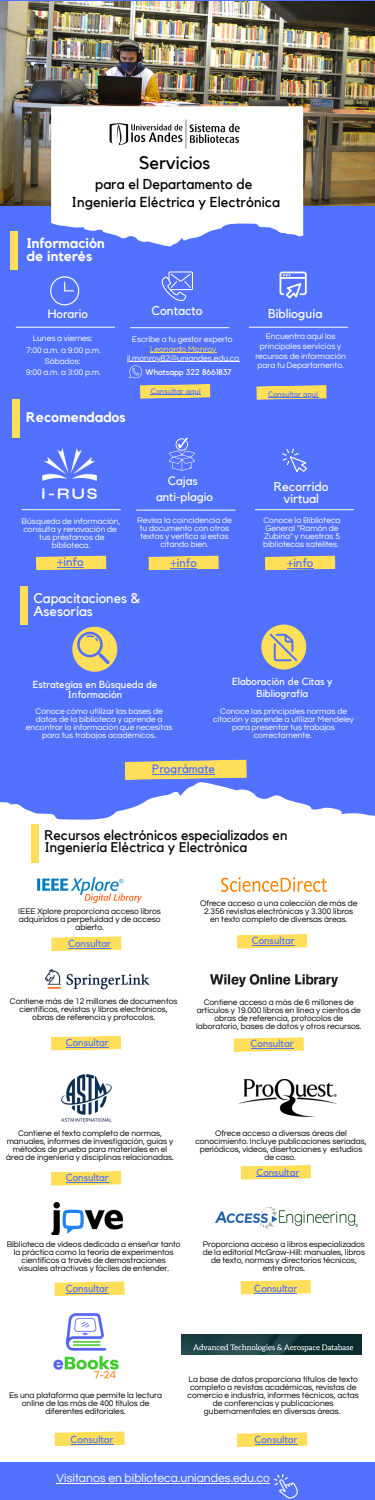
<style>
.page{position:relative;width:375px;height:1500px;background:#5271ff}
.page>*{position:absolute;margin:0;border:0;box-sizing:border-box;transform-origin:0 0}
.t1{font:18.12px "Kollektif";color:#000}
.t2{font:14.38px/18.2px "Kollektif";color:#000;text-align:center}
.t3{font:14px/12.6px "Kollektif";color:#000}
.t4{font:700 14px/12.6px "Kollektif";color:#fff}
.t5{font:14px/12.6px "Kollektif";color:#fff}
.t6{font:12.75px/11.8px "Kollektif";color:#fff;text-align:center}
.t7{font:12.19px "Questrial";color:#fff}
.t8{font:12.12px "Kollektif";color:#5271ff}
.t9{font:12.12px/16.9px "Kollektif";color:#fff;text-align:center}
.t10{font:10.25px "Kollektif";color:#5271ff}
.t11{font:10.25px/10.8px "Kollektif";color:#fff;text-align:center}
.t12{font:8.44px/8px "Questrial";color:#000;text-align:center}
.t13{font:8.44px/8px "Questrial";color:#fff;text-align:center}
.t14{font:8.44px "Kollektif";color:#fff}
.t15{font:8.44px "Questrial";color:#ffde59}
.t16{font:7.88px "Kollektif";color:#5271ff}
</style>
<div class="page">
<img style="left:0;top:2px;width:375px;height:204px">
<svg style="left:51px;top:106px;width:253px;height:140px;background:#e9ecfd"></svg>
<img style="left:100px;top:108px;width:150px;height:51px">
<div style="left:0;top:980px;width:375px;height:482px;background:#fff"></div>
<svg style="left:0;top:782px;width:375px;height:205px;background:#e9edfe"></svg>
<div style="left:31px;top:824px;width:8px;height:39px;background:#ffde59"></div>
<img style="left:37px;top:878px;width:105px;height:25px">
<img style="left:221px;top:878px;width:106px;height:13px">
<svg style="left:51px;top:936px;width:71px;height:15px"></svg>
<svg style="left:237px;top:934px;width:70px;height:15px"></svg>
<img style="left:35px;top:964px;width:125px;height:26px">
<svg style="left:51px;top:1036px;width:70px;height:15px"></svg>
<svg style="left:233px;top:1037px;width:71px;height:15px"></svg>
<img style="left:211px;top:974px;width:127px;height:12px">
<svg style="left:274px;top:1474px;width:24px;height:25px"></svg>
<img style="left:61px;top:1075px;width:51px;height:46px">
<svg style="left:51px;top:1171px;width:70px;height:15px"></svg>
<svg style="left:240px;top:1165px;width:71px;height:15px"></svg>
<img style="left:51px;top:1203px;width:72px;height:31px">
<svg style="left:54px;top:1281px;width:71px;height:15px"></svg>
<img style="left:215px;top:1207px;width:143px;height:21px">
<svg style="left:240px;top:1280px;width:71px;height:15px"></svg>
<img style="left:239px;top:1080px;width:98px;height:37px">
<div style="left:12px;top:399px;width:8px;height:39px;background:#ffde59"></div>
<hr style="left:22px;top:509px;width:98px;height:1px;background:#fff">
<hr style="left:136px;top:510px;width:99px;height:1px;background:#fff">
<hr style="left:255px;top:509px;width:99px;height:1px;background:#fff">
<svg style="left:169px;top:438px;width:26px;height:33px"></svg>
<svg style="left:282px;top:448px;width:25px;height:25px"></svg>
<img style="left:42px;top:449px;width:54px;height:50px">
<svg style="left:36px;top:555px;width:70px;height:15px"></svg>
<svg style="left:148px;top:555px;width:71px;height:15px"></svg>
<svg style="left:265px;top:555px;width:70px;height:15px"></svg>
<div style="left:72px;top:627px;width:45px;height:45px;background:#ffde59;border-radius:50%"></div>
<div style="left:20px;top:586px;width:8px;height:38px;background:#ffde59"></div>
<div style="left:261px;top:625px;width:45px;height:45px;background:#ffde59;border-radius:50%"></div>
<svg style="left:76px;top:631px;width:34px;height:33px"></svg>
<svg style="left:270px;top:634px;width:27px;height:27px"></svg>
<svg style="left:125px;top:760px;width:122px;height:20px;background:#ecd26b"></svg>
<hr style="left:152px;top:774px;width:63px;height:1px;background:#5271ff">
<hr style="left:16px;top:327px;width:99px;height:1px;background:#fff">
<svg style="left:50px;top:276px;width:29px;height:29px"></svg>
<svg style="left:161px;top:271px;width:32px;height:30px"></svg>
<hr style="left:131px;top:327px;width:98px;height:1px;background:#fff">
<hr style="left:249px;top:327px;width:99px;height:1px;background:#fff">
<svg style="left:280px;top:272px;width:27px;height:26px"></svg>
<div style="left:10px;top:231px;width:8px;height:39px;background:#ffde59"></div>
<svg style="left:256px;top:385px;width:71px;height:15px"></svg>
<hr style="left:150px;top:353px;width:66px;height:1px;background:#ffde59">
<hr style="left:127px;top:362px;width:112px;height:1px;background:#fff">
<hr style="left:268px;top:397px;width:50px;height:1px;background:#5271ff">
<img style="left:53px;top:1313px;width:66px;height:66px">
<svg style="left:54px;top:1431px;width:71px;height:15px"></svg>
<img style="left:181px;top:1335px;width:180px;height:20px">
<hr style="left:68px;top:948px;width:43px;height:1px;background:#5271ff">
<hr style="left:66px;top:1047px;width:43px;height:1px;background:#5271ff">
<hr style="left:251px;top:1048px;width:43px;height:1px;background:#5271ff">
<hr style="left:57px;top:1483px;width:213px;height:1px;background:#fff">
<hr style="left:66px;top:1182px;width:43px;height:1px;background:#5271ff">
<hr style="left:256px;top:1176px;width:43px;height:1px;background:#5271ff">
<hr style="left:66px;top:1293px;width:43px;height:1px;background:#5271ff">
<hr style="left:254px;top:1293px;width:43px;height:1px;background:#5271ff">
<hr style="left:252px;top:945px;width:43px;height:1px;background:#5271ff">
<hr style="left:71px;top:1444px;width:43px;height:1px;background:#5271ff">
<svg style="left:237px;top:1432px;width:70px;height:15px"></svg>
<hr style="left:255px;top:1444px;width:42px;height:1px;background:#5271ff">
<svg style="left:129px;top:365px;width:81px;height:34px"></svg>
<hr style="left:151px;top:394px;width:50px;height:1px;background:#5271ff">
<h1 class="t1" style="left:139px;top:154px;width:73px">Servicios</h1>
<h2 class="t2" style="left:72px;top:175px;width:210px">para el Departamento de<br>Ingeniería Eléctrica y Electrónica</h2>
<h3 class="t4" style="left:27px;top:238px;width:79px">Información de interés</h3>
<h3 class="t9" style="left:48px;top:306px;width:41px">Horario</h3>
<h3 class="t6" style="left:151px;top:305px;width:53px">Contacto</h3>
<p class="t13" style="left:26px;top:333px;width:76px;line-height:11.2px">Lunes a viernes:<br>7:00 a.m. a 9:00 p.m.<br>Sábados:<br>9:00 a.m. a 3:00 p.m.</p>
<p class="t13" style="left:132px;top:336px;width:102px">Escribe a tu gestor experto</p>
<p class="t15" style="left:150px;top:345px;width:68px">Leonardo Monroy</p>
<p class="t13" style="left:127px;top:354px;width:114px">jl.monroy82@uniandes.edu.co</p>
<p class="t14" style="left:146px;top:368px;width:87px">Whatsapp 322 8661837</p>
<h3 class="t4" style="left:26px;top:412px;width:101px">Recomendados</h3>
<p class="t16" style="left:151px;top:387px;width:52px">Consultar aquí</p>
<h3 class="t6" style="left:268px;top:309px;width:56px">Biblioguía</h3>
<p class="t13" style="left:255px;top:331px;width:92px;line-height:9.9px">Encuentra aquí los principales servicios y recursos de información para tu Departamento.</p>
<p class="t16" style="left:268px;top:390px;width:52px">Consultar aquí</p>
<h3 class="t9" style="left:156px;top:472px;width:58px">Cajas anti-plagio</h3>
<h3 class="t6" style="left:274px;top:481px;width:56px">Recorrido virtual</h3>
<p class="t13" style="left:22px;top:518px;width:100px">Búsqueda de información, consulta y renovación de tus préstamos de biblioteca.</p>
<p class="t13" style="left:137px;top:516px;width:96px">Revisa la coincidencia de tu documento con otros textos y verifica si estas citando bien.</p>
<p class="t13" style="left:263px;top:516px;width:79px;text-align:left">Conoce la Biblioteca<br>General "Ramón de<br>Zubiría" y nuestras 5 bibliotecas satélites.</p>
<h3 class="t8" style="left:57px;top:556px;width:28px">+info</h3>
<h3 class="t8" style="left:171px;top:557px;width:28px">+info</h3>
<h3 class="t8" style="left:287px;top:557px;width:28px">+info</h3>
<h3 class="t5" style="left:33px;top:592px;width:108px">Capacitaciones &amp;<br>Asesorías</h3>
<p class="t11" style="left:33px;top:679px;width:126px">Estrategias en Búsqueda de<br>Información</p>
<p class="t11" style="left:232px;top:676px;width:102px;line-height:11.8px">Elaboración de Citas y<br>Bibliografía</p>
<p class="t13" style="left:26px;top:707px;width:148px">Conoce cómo utilizar las bases de datos de la biblioteca y aprende a encontrar la información que necesitas para tus trabajos académicos.</p>
<p class="t13" style="left:213px;top:707px;width:142px">Conoce las principales normas de citación y aprende a utilizar Mendeley para presentar tus trabajos correctamente.</p>
<h3 class="t8" style="left:152px;top:764px;width:64px">Prográmate</h3>
<h3 class="t3" style="left:44px;top:829px;width:245px">Recursos electrónicos especializados en<br>Ingeniería Eléctrica y Electrónica</h3>
<p class="t12" style="left:18px;top:908px;width:144px">IEEE Xplore proporciona acceso libros adquiridos a perpetuidad y de acceso abierto.</p>
<p class="t10" style="left:68px;top:938px;width:44px">Consultar</p>
<p class="t12" style="left:200px;top:900px;width:159px">Ofrece acceso a una colección de más de<br>2.356 revistas electrónicas y 3.300 libros en texto completo de diversas áreas.</p>
<p class="t10" style="left:252px;top:936px;width:44px">Consultar</p>
<p class="t12" style="left:10px;top:998px;width:169px">Contiene más de 12 millones de documentos científicos, revistas y libros electrónicos, obras de referencia y protocolos.</p>
<p class="t12" style="left:196px;top:999px;width:167px">Contiene acceso a más de 6 millones de artículos y 19.000 libros en línea y cientos de obras de referencia, protocolos de laboratorio, bases de datos y otros recursos.</p>
<p class="t10" style="left:66px;top:1038px;width:44px">Consultar</p>
<p class="t10" style="left:251px;top:1039px;width:44px">Consultar</p>
<p class="t12" style="left:6px;top:1130px;width:169px">Contiene el texto completo de normas, manuales, informes de investigación, guías y métodos de prueba para materiales en el área de ingeniería y disciplinas relacionadas.</p>
<p class="t10" style="left:66px;top:1173px;width:44px">Consultar</p>
<p class="t12" style="left:195px;top:1130px;width:173px">Ofrece acceso a diversas áreas del conocimiento. Incluye publicaciones seriadas, periódicos, videos, disertaciones y estudios de caso.</p>
<p class="t10" style="left:256px;top:1167px;width:44px">Consultar</p>
<p class="t12" style="left:7px;top:1240px;width:176px">Biblioteca de videos dedicada a enseñar tanto la práctica como la teoría de experimentos científicos a través de demostraciones visuales atractivas y fáciles de entender.</p>
<p class="t10" style="left:66px;top:1284px;width:44px">Consultar</p>
<p class="t12" style="left:203px;top:1240px;width:164px">Proporciona acceso a libros especializados de la editorial McGraw-Hill: manuales, libros de texto, normas y directorios técnicos, entre otros.</p>
<p class="t10" style="left:254px;top:1283px;width:44px">Consultar</p>
<p class="t12" style="left:9px;top:1392px;width:155px">Es una plataforma que permite la lectura online de las más de 400 títulos de diferentes editoriales.</p>
<p class="t10" style="left:71px;top:1435px;width:44px">Consultar</p>
<p class="t12" style="left:188px;top:1376px;width:173px">La base de datos proporciona títulos de texto completo a revistas académicas, revistas de comercio e industria, informes técnicos, actas de conferencias y publicaciones gubernamentales en diversas áreas.</p>
<p class="t10" style="left:255px;top:1435px;width:44px">Consultar</p>
<h3 class="t7" style="left:57px;top:1472px;width:215px">Visítanos en biblioteca.uniandes.edu.co</h3>
</div>
